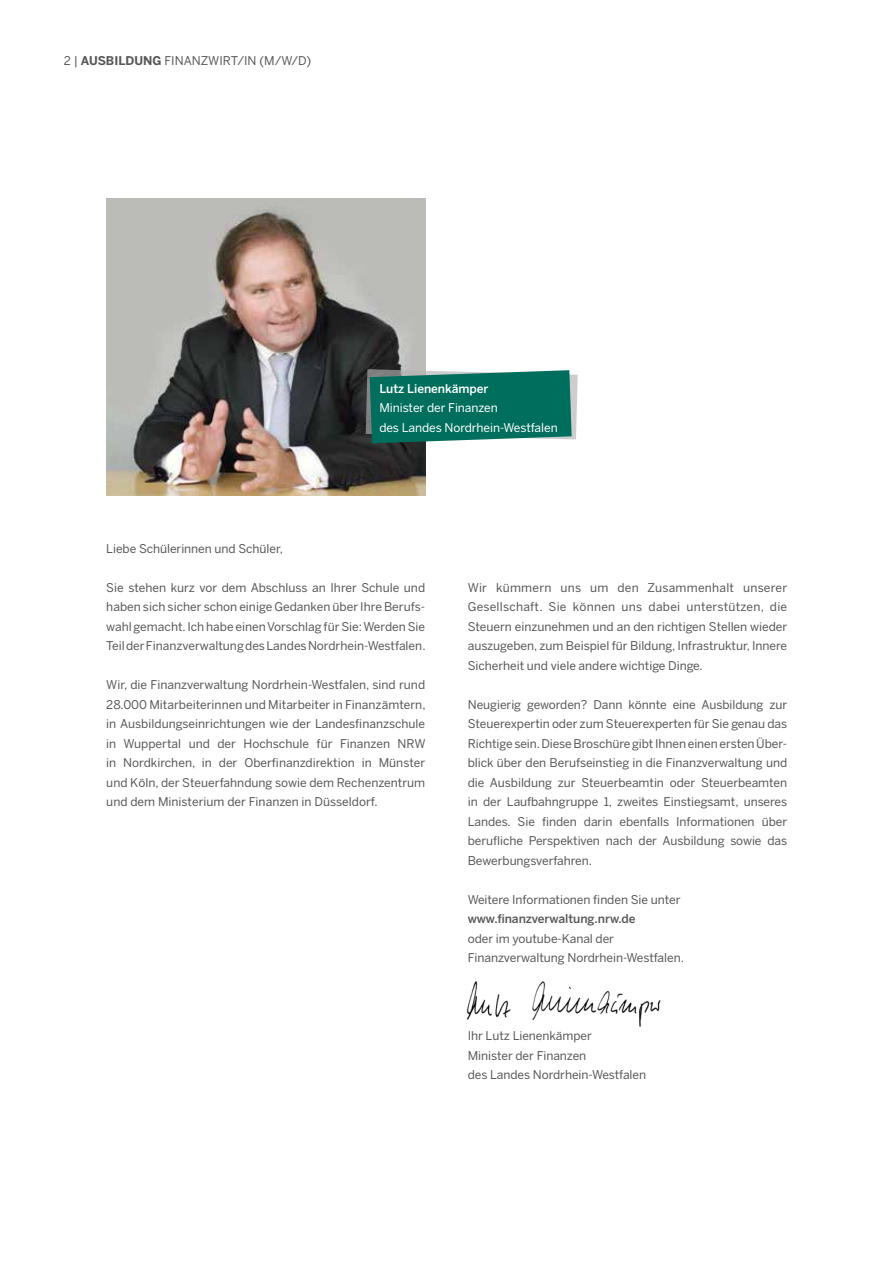
<style>
.page{position:relative;width:893px;height:1263px;background:#fff}
.page>*{position:absolute;margin:0;border:0;box-sizing:border-box;transform-origin:0 0}
.t1{font:12px/19.5px "Benton Sans";letter-spacing:-.005em;color:#575756;text-align:justify}
.t2{font:12px/19.5px "Benton Sans";letter-spacing:-.005em;color:#fff}
.t3{font:500 12px "Benton Sans";letter-spacing:-.005em;color:#575756}
.t4{font:500 12px "Benton Sans";letter-spacing:-.005em;color:#fff}
.s1{font-weight:700}
</style>
<div class="page">
<img style="left:106px;top:199px;width:319px;height:297px">
<svg style="left:366px;top:369px;width:212px;height:74px;background:#1f7c6d"></svg>
<img style="left:466px;top:981px;width:195px;height:46px">
<p class="t1" style="left:64px;top:51px;width:249px">2 | <span class="s1">AUSBILDUNG</span> FINANZWIRT/IN (M/W/D)</p>
<p class="t4" style="left:379px;top:381px;width:111px">Lutz Lienenkämper</p>
<p class="t2" style="left:379px;top:398px;width:180px">Minister der Finanzen<br>des Landes Nordrhein-Westfalen</p>
<p class="t1" style="left:106px;top:538px;width:178px">Liebe Schülerinnen und Schüler,</p>
<p class="t1" style="left:106px;top:577px;width:321px">Sie stehen kurz vor dem Abschluss an Ihrer Schule und haben sich sicher schon einige Gedanken über Ihre Berufs&shy;wahl gemacht. Ich habe einen Vorschlag für Sie: Werden Sie Teil der Finanzverwaltung des Landes Nordrhein-Westfalen.</p>
<p class="t1" style="left:106px;top:675px;width:321px">Wir, die Finanzverwaltung Nordrhein-Westfalen, sind rund 28.000 Mitarbeiterinnen und Mitarbeiter in Finanzämtern, in Ausbildungseinrichtungen wie der Landesfinanzschule in Wuppertal und der Hochschule für Finanzen NRW in Nordkirchen, in der Oberfinanzdirektion in Münster und Köln, der Steuerfahndung sowie dem Rechenzentrum und dem Ministerium der Finanzen in Düsseldorf.</p>
<p class="t1" style="left:468px;top:577px;width:321px">Wir kümmern uns um den Zusammenhalt unserer Gesellschaft. Sie können uns dabei unterstützen, die Steuern einzunehmen und an den richtigen Stellen wieder auszugeben, zum Beispiel für Bildung, Infrastruktur, Innere Sicherheit und viele andere wichtige Dinge.</p>
<p class="t1" style="left:468px;top:694px;width:321px">Neugierig geworden? Dann könnte eine Ausbildung zur Steuerexpertin oder zum Steuerexperten für Sie genau das Richtige sein. Diese Broschüre gibt Ihnen einen ersten Über&shy;blick über den Berufseinstieg in die Finanzverwaltung und die Ausbildung zur Steuerbeamtin oder Steuerbeamten in der Laufbahngruppe 1, zweites Einstiegsamt, unseres Landes. Sie finden darin ebenfalls Informationen über berufliche Perspektiven nach der Ausbildung sowie das Bewerbungsverfahren.</p>
<p class="t1" style="left:468px;top:889px;width:214px">Weitere Informationen finden Sie unter</p>
<p class="t3" style="left:468px;top:912px;width:169px">www.finanzverwaltung.nrw.de</p>
<p class="t1" style="left:468px;top:928px;width:218px">oder im youtube-Kanal der<br>Finanzverwaltung Nordrhein-Westfalen.</p>
<p class="t1" style="left:468px;top:1026px;width:180px;text-align:left">Ihr Lutz Lienenkämper<br>Minister der Finanzen<br>des Landes Nordrhein-Westfalen</p>
</div>
